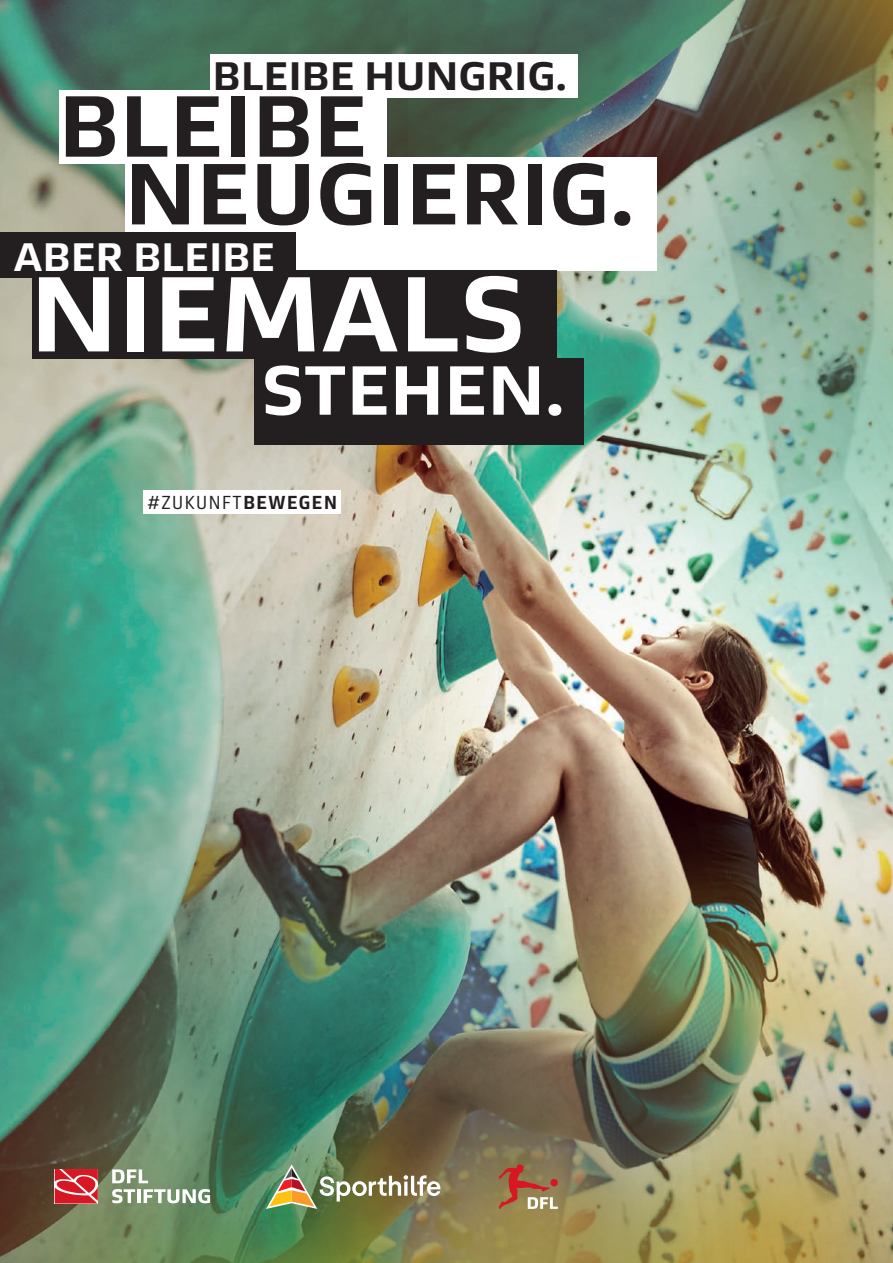
<style>
.page{position:relative;width:893px;height:1263px;background:#fff}
.page>*{position:absolute;margin:0;border:0;box-sizing:border-box;transform-origin:0 0}
.t1{font:700 106.35px "DFL";letter-spacing:.01em;color:#fff}
.t2{font:700 86.55px/67.7px "DFL";letter-spacing:.01em;color:#231f20}
.t3{font:700 69.3px "DFL";letter-spacing:.01em;color:#fff}
.t4{font:700 39.75px "DFL";letter-spacing:.01em;color:#231f20}
.t5{font:700 39.75px "DFL";letter-spacing:.01em;color:#fff}
.t6{font:18.9px "DFL Cn";letter-spacing:.08em;color:#231f20}
.s1{font-weight:700}
</style>
<div class="page">
<img style="left:0;top:0;width:893px;height:1263px">
<svg style="left:498px;top:1164px;width:60px;height:45px;background:#a57154"></svg>
<svg style="left:55px;top:1169px;width:43px;height:34px"></svg>
<svg style="left:112px;top:1169px;width:36px;height:14px"></svg>
<svg style="left:112px;top:1189px;width:23px;height:14px"></svg>
<hr style="left:137px;top:1189px;width:3px;height:14px;background:#fff">
<svg style="left:144px;top:1189px;width:66px;height:14px"></svg>
<img style="left:266px;top:1164px;width:174px;height:45px">
<div style="left:254px;top:359px;width:329px;height:86px;background:#231f20"></div>
<div style="left:210px;top:54px;width:368px;height:44px;background:#fff"></div>
<div style="left:59px;top:90px;width:328px;height:74px;background:#fff"></div>
<div style="left:125px;top:157px;width:532px;height:113px;background:#fff"></div>
<div style="left:0;top:232px;width:296px;height:46px;background:#231f20"></div>
<div style="left:32px;top:270px;width:525px;height:89px;background:#231f20"></div>
<div style="left:143px;top:490px;width:198px;height:23px;background:#fff"></div>
<p class="t4" style="left:213px;top:47px;width:355px">BLEIBE HUNGRIG.</p>
<p class="t2" style="left:125px;top:87px;width:511px;text-indent:-66px">BLEIBE<br>NEUGIERIG.</p>
<p class="t5" style="left:14px;top:228px;width:263px">ABER BLEIBE</p>
<p class="t1" style="left:30px;top:237px;width:496px">NIEMALS</p>
<p class="t3" style="left:262px;top:340px;width:304px">STEHEN.</p>
<p class="t6" style="left:147px;top:489px;width:191px">#ZUKUNFT<span class="s1">BEWEGEN</span></p>
</div>
